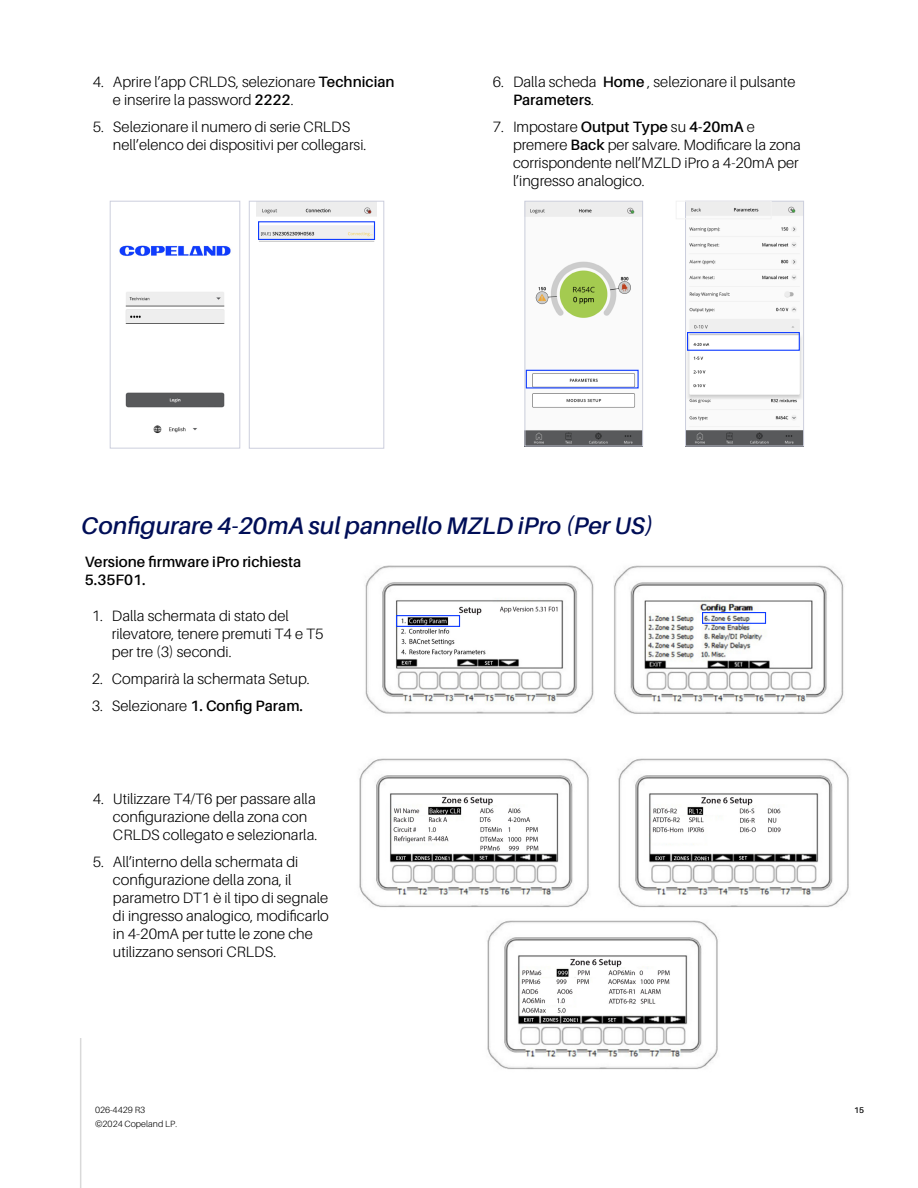
<style>
.page{position:relative;width:918px;height:1188px;background:#fff}
.page>*{position:absolute;margin:0;border:0;box-sizing:border-box;transform-origin:0 0}
.t1{font:italic 600 24px "Aileron";color:#000e57}
.t2{font:300 15px/18px "Aileron";color:#000}
.t3{font:600 15px/18px "Aileron";color:#000}
.t4{font:300 9px "Aileron";color:#000}
.t5{font:600 8.25px "Aileron";color:#000}
.s1{font-weight:600}
.s2{font-weight:300}
</style>
<div class="page">
<hr style="left:80px;top:1038px;width:1px;height:150px;background:#d9d9d9">
<img style="left:359px;top:758px;width:230px;height:150px">
<img style="left:487px;top:920px;width:231px;height:150px">
<img style="left:618px;top:758px;width:231px;height:150px">
<img style="left:119px;top:245px;width:112px;height:189px">
<div style="left:110px;top:201px;width:130px;height:247px;border:1px solid #cccfdd"></div>
<img style="left:257px;top:203px;width:119px;height:39px">
<div style="left:249px;top:201px;width:135px;height:247px;border:1px solid #cccfdd"></div>
<div style="left:258px;top:221px;width:117px;height:19px;border:1px solid #0f3cff"></div>
<img style="left:527px;top:203px;width:114px;height:241px">
<div style="left:525px;top:201px;width:118px;height:245px;border:1px solid #cccfdd"></div>
<img style="left:687px;top:203px;width:115px;height:241px">
<div style="left:685px;top:201px;width:119px;height:245px;border:1px solid #cccfdd"></div>
<div style="left:526px;top:370px;width:113px;height:18px;border:1px solid #0f3cff"></div>
<div style="left:676px;top:201px;width:95px;height:18px;border:1px solid #f2f2f2"></div>
<div style="left:687px;top:332px;width:113px;height:19px;border:1px solid #0f3cff"></div>
<img style="left:614px;top:565px;width:230px;height:149px">
<img style="left:365px;top:565px;width:229px;height:149px">
<div style="left:396px;top:615px;width:64px;height:12px;border:1px solid #0f3cff"></div>
<div style="left:702px;top:612px;width:64px;height:12px;border:1px solid #0f3cff"></div>
<p class="t2" style="left:113px;top:73px;width:283px;text-indent:-20px">4. Aprire l’app CRLDS, selezionare <span class="s1">Technician </span>e inserire la password <span class="s1">2222</span>.</p>
<p class="t2" style="left:113px;top:118px;width:255px;text-indent:-20px">5. Selezionare il numero di serie CRLDS nell’elenco dei dispositivi per collegarsi.</p>
<p class="t2" style="left:513px;top:73px;width:284px;text-indent:-20px">6. Dalla scheda <span class="s1">Home</span> , selezionare il pulsante<br><span class="s1">Parameters</span>.</p>
<p class="t2" style="left:513px;top:118px;width:290px;text-indent:-20px">7. Impostare <span class="s1">Output Type</span> su <span class="s1">4-20mA</span> e premere <span class="s1">Back</span> per salvare. Modificare la zona corrispondente nell’MZLD iPro a 4-20mA per l’ingresso analogico.</p>
<h1 class="t1" style="left:81px;top:512px;width:574px">Configurare 4-20mA sul pannello MZLD iPro (Per US)</h1>
<p class="t3" style="left:85px;top:552px;width:218px">Versione firmware iPro richiesta<br>5.35F01.</p>
<p class="t2" style="left:112px;top:607px;width:213px;text-indent:-20px">1. Dalla schermata di stato del rilevatore, tenere premuti T4 e T5 per tre (3) secondi.</p>
<p class="t2" style="left:92px;top:670px;width:220px">2. Comparirà la schermata Setup.</p>
<p class="t3" style="left:92px;top:696px;width:213px"><span class="s2">3. Selezionare</span> 1. Config Param.</p>
<p class="t2" style="left:113px;top:790px;width:206px;text-indent:-20px">4. Utilizzare T4/T6 per passare alla configurazione della zona con<br>CRLDS collegato e selezionarla.</p>
<p class="t2" style="left:113px;top:853px;width:217px;text-indent:-20px">5. All’interno della schermata di configurazione della zona, il parametro DT1 è il tipo di segnale di ingresso analogico, modificarlo in 4-20mA per tutte le zone che utilizzano sensori CRLDS.</p>
<p class="t4" style="left:95px;top:1105px;width:52px">026-4429 R3</p>
<p class="t5" style="left:854px;top:1106px;width:11px">15</p>
<p class="t4" style="left:95px;top:1119px;width:84px">©2024 Copeland LP.</p>
</div>
